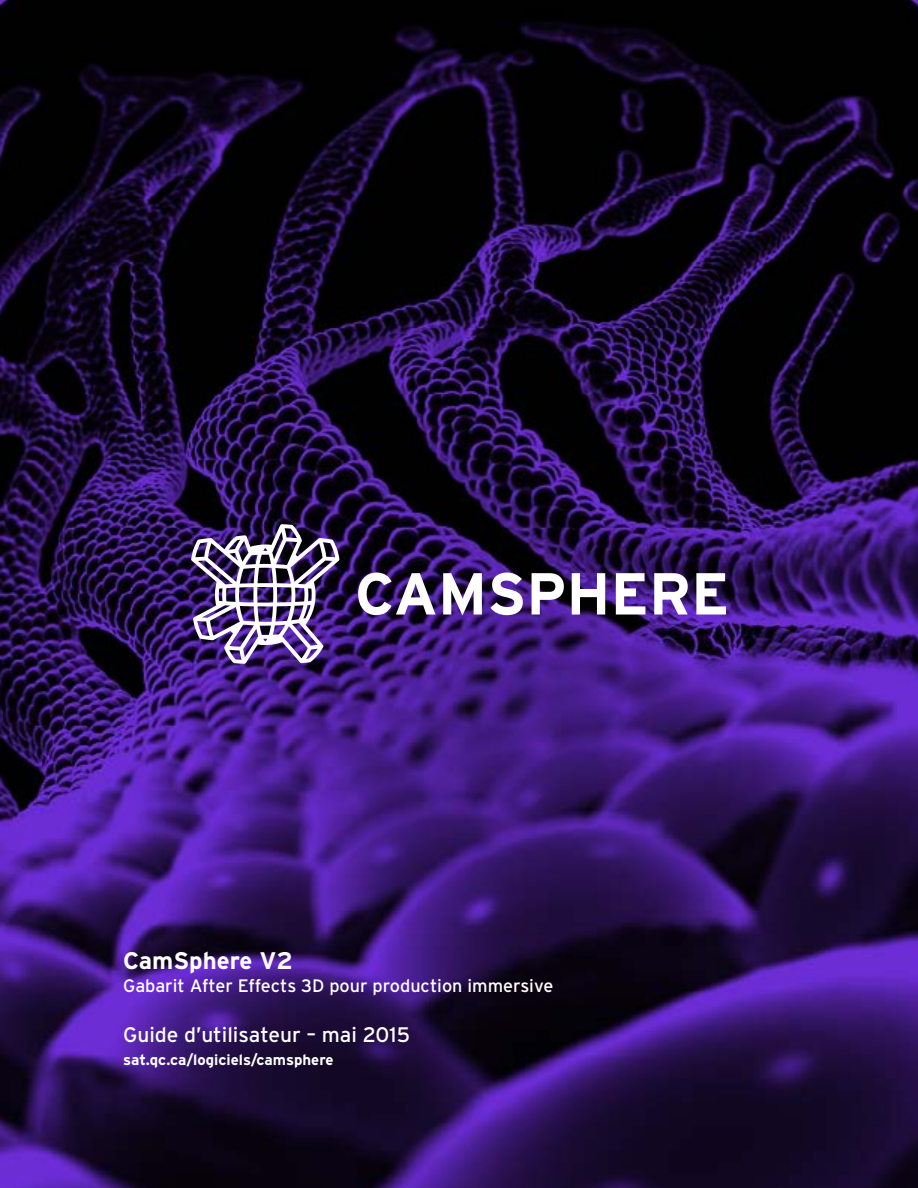
<style>
.page{position:relative;width:918px;height:1188px;background:#fff}
.page>*{position:absolute;margin:0;border:0;box-sizing:border-box;transform-origin:0 0}
.t1{font:700 24px "Interstate";color:#fff}
.t2{font:21px "Interstate";color:#fff}
.t3{font:18px "Interstate";color:#fff}
.t4{font:700 15px "Interstate";color:#fff}
</style>
<div class="page">
<img style="left:0;top:0;width:918px;height:1188px">
<img style="left:191px;top:524px;width:148px;height:140px">
<svg style="left:358px;top:573px;width:78px;height:42px"></svg>
<svg style="left:443px;top:573px;width:39px;height:42px"></svg>
<svg style="left:491px;top:573px;width:32px;height:42px"></svg>
<svg style="left:532px;top:573px;width:32px;height:42px"></svg>
<svg style="left:572px;top:573px;width:33px;height:42px"></svg>
<svg style="left:616px;top:573px;width:29px;height:42px"></svg>
<svg style="left:654px;top:573px;width:34px;height:42px"></svg>
<svg style="left:696px;top:573px;width:30px;height:42px"></svg>
<h1 class="t1" style="left:123px;top:948px;width:171px">CamSphere V2</h1>
<p class="t3" style="left:123px;top:975px;width:432px">Gabarit After Effects 3D pour production immersive</p>
<p class="t2" style="left:123px;top:1023px;width:288px">Guide d’utilisateur – mai 2015</p>
<p class="t4" style="left:123px;top:1051px;width:212px">sat.qc.ca/logiciels/camsphere</p>
</div>
